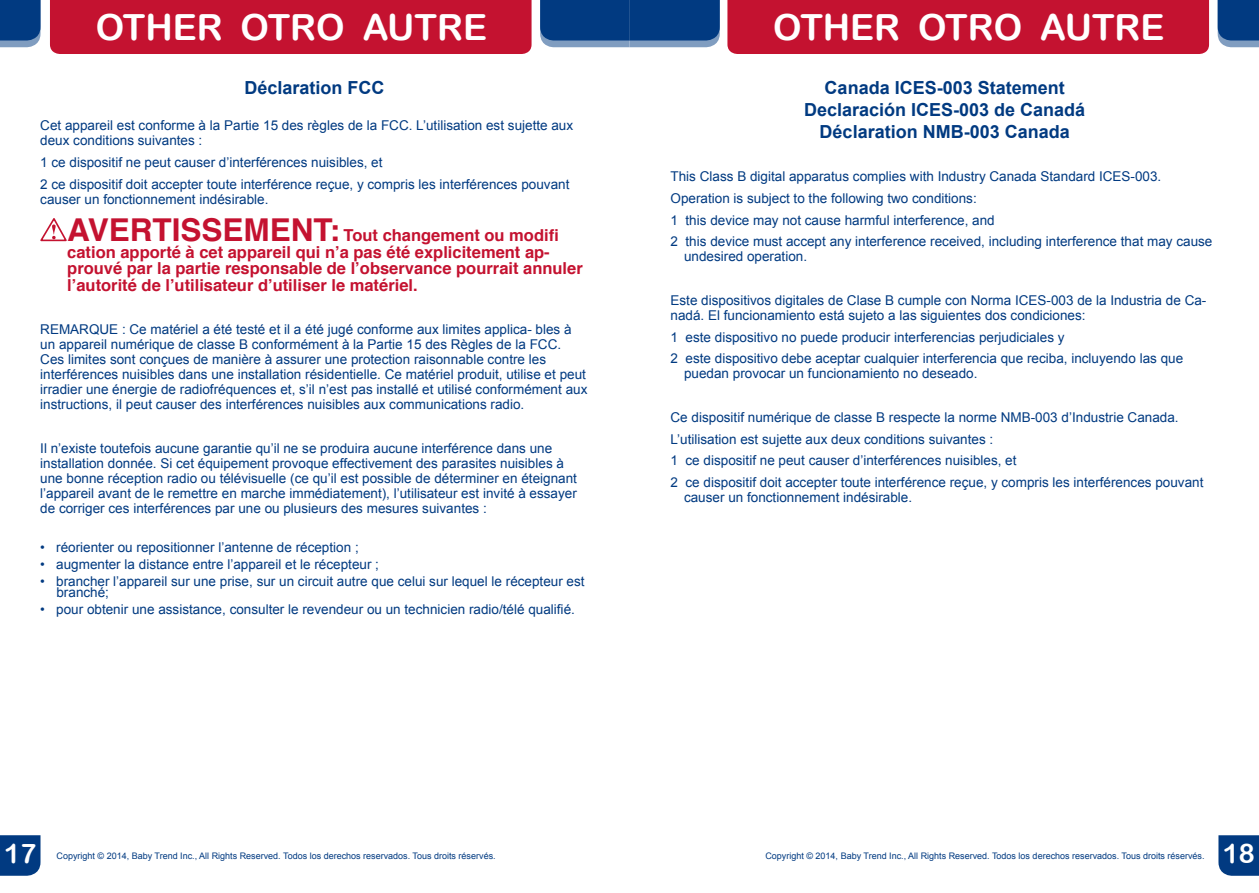
<style>
.page{position:relative;width:1259px;height:893px;background:#fff}
.page>*{position:absolute;margin:0;border:0;box-sizing:border-box;transform-origin:0 0}
.t1{font:36px "Arial Rounded MT Bold";color:#fff}
.t2{font:27px "Arial Rounded MT Bold";color:#fff}
.t3{font:700 18px/21.8px "Arial";color:#013a81;text-align:center}
.t4{font:700 16.5px/16.5px "Helvetica";color:#c41230}
.t5{font:13.5px/15px "Arial";color:#013a81}
.t6{font:9px "Arial";color:#013a81}
.s1{font-size:31.5px}
</style>
<div class="page">
<svg style="left:1218px;top:835px;width:41px;height:41px;background:#0c4386"></svg>
<div style="left:0;top:835px;width:40px;height:41px;background:#013a81"></div>
<div style="left:727px;top:0;width:482px;height:54px;background:#c41230"></div>
<svg style="left:1217px;top:0;width:42px;height:47px;background:#1a4d8d"></svg>
<div style="left:50px;top:0;width:481px;height:54px;background:#c41230"></div>
<svg style="left:0;top:0;width:40px;height:47px;background:#164a8b"></svg>
<svg style="left:540px;top:0;width:180px;height:47px;background:#15498a"></svg>
<div style="left:61px;top:14px;width:461px;height:36px;background:#c41230"></div>
<svg style="left:40px;top:218px;width:27px;height:24px"></svg>
<h1 class="t1" style="left:96px;top:6px;width:393px">OTHER OTRO AUTRE</h1>
<h1 class="t1" style="left:773px;top:6px;width:393px">OTHER OTRO AUTRE</h1>
<h3 class="t3" style="left:244px;top:78px;width:142px">Déclaration FCC</h3>
<p class="t5" style="left:40px;top:118px;width:534px">Cet appareil est conforme à la Partie 15 des règles de la FCC. L’utilisation est sujette aux deux conditions suivantes :</p>
<p class="t5" style="left:40px;top:151px;width:530px;line-height:21.8px">1 ce dispositif ne peut causer d’interférences nuisibles, et<br>2 ce dispositif doit accepter toute interférence reçue, y compris les interférences pouvant</p>
<p class="t5" style="left:40px;top:192px;width:230px">causer un fonctionnement indésirable.</p>
<p class="t4" style="left:67px;top:228px;width:517px"><span class="s1">AVERTISSEMENT:</span> Tout changement ou modifi cation apporté à cet appareil qui n’a pas été explicitement ap&shy;prouvé par la partie responsable de l’observance pourrait annuler l’autorité de l’utilisateur d’utiliser le matériel.</p>
<p class="t5" style="left:40px;top:322px;width:548px">REMARQUE : Ce matériel a été testé et il a été jugé conforme aux limites applica- bles à un appareil numérique de classe B conformément à la Partie 15 des Règles de la FCC.<br>Ces limites sont conçues de manière à assurer une protection raisonnable contre les interférences nuisibles dans une installation résidentielle. Ce matériel produit, utilise et peut irradier une énergie de radiofréquences et, s’il n’est pas installé et utilisé conformément aux instructions, il peut causer des interférences nuisibles aux communications radio.</p>
<p class="t5" style="left:40px;top:441px;width:538px">Il n’existe toutefois aucune garantie qu’il ne se produira aucune interférence dans une installation donnée. Si cet équipement provoque effectivement des parasites nuisibles à une bonne réception radio ou télévisuelle (ce qu’il est possible de déterminer en éteignant l’appareil avant de le remettre en marche immédiatement), l’utilisateur est invité à essayer de corriger ces interférences par une ou plusieurs des mesures suivantes :</p>
<p class="t5" style="left:40px;top:540px;width:320px">• réorienter ou repositionner l’antenne de réception ;</p>
<p class="t5" style="left:40px;top:557px;width:340px">• augmenter la distance entre l’appareil et le récepteur ;</p>
<p class="t5" style="left:56px;top:577px;width:529px;line-height:10.5px;text-indent:-16px">• brancher l’appareil sur une prise, sur un circuit autre que celui sur lequel le récepteur est branché;</p>
<p class="t5" style="left:40px;top:602px;width:536px">• pour obtenir une assistance, consulter le revendeur ou un technicien radio/télé qualifié.</p>
<h3 class="t3" style="left:804px;top:78px;width:283px">Canada ICES-003 Statement<br>Declaración ICES-003 de Canadá<br>Déclaration NMB-003 Canada</h3>
<p class="t5" style="left:670px;top:166px;width:543px;line-height:21.8px">This Class B digital apparatus complies with Industry Canada Standard ICES-003.<br>Operation is subject to the following two conditions:<br>1 this device may not cause harmful interference, and<br>2 this device must accept any interference received, including interference that may cause</p>
<p class="t5" style="left:684px;top:249px;width:125px">undesired operation.</p>
<p class="t5" style="left:670px;top:293px;width:537px">Este dispositivos digitales de Clase B cumple con Norma ICES-003 de la Industria de Ca&shy;nadá. El funcionamiento está sujeto a las siguientes dos condiciones:</p>
<p class="t5" style="left:670px;top:326px;width:514px;line-height:21.8px">1 este dispositivo no puede producir interferencias perjudiciales y<br>2 este dispositivo debe aceptar cualquier interferencia que reciba, incluyendo las que</p>
<p class="t5" style="left:684px;top:366px;width:295px">puedan provocar un funcionamiento no deseado.</p>
<p class="t5" style="left:670px;top:406px;width:534px;line-height:21.8px">Ce dispositif numérique de classe B respecte la norme NMB-003 d’Industrie Canada.<br>L’utilisation est sujette aux deux conditions suivantes :<br>1 ce dispositif ne peut causer d’interférences nuisibles, et<br>2 ce dispositif doit accepter toute interférence reçue, y compris les interférences pouvant</p>
<p class="t5" style="left:684px;top:490px;width:230px">causer un fonctionnement indésirable.</p>
<h2 class="t2" style="left:4px;top:838px;width:34px">17</h2>
<p class="t6" style="left:765px;top:850px;width:441px">Copyright © 2014, Baby Trend Inc., All Rights Reserved. Todos los derechos reservados. Tous droits réservés.</p>
<h2 class="t2" style="left:1222px;top:838px;width:34px">18</h2>
<p class="t6" style="left:57px;top:850px;width:441px">Copyright © 2014, Baby Trend Inc., All Rights Reserved. Todos los derechos reservados. Tous droits réservés.</p>
</div>
